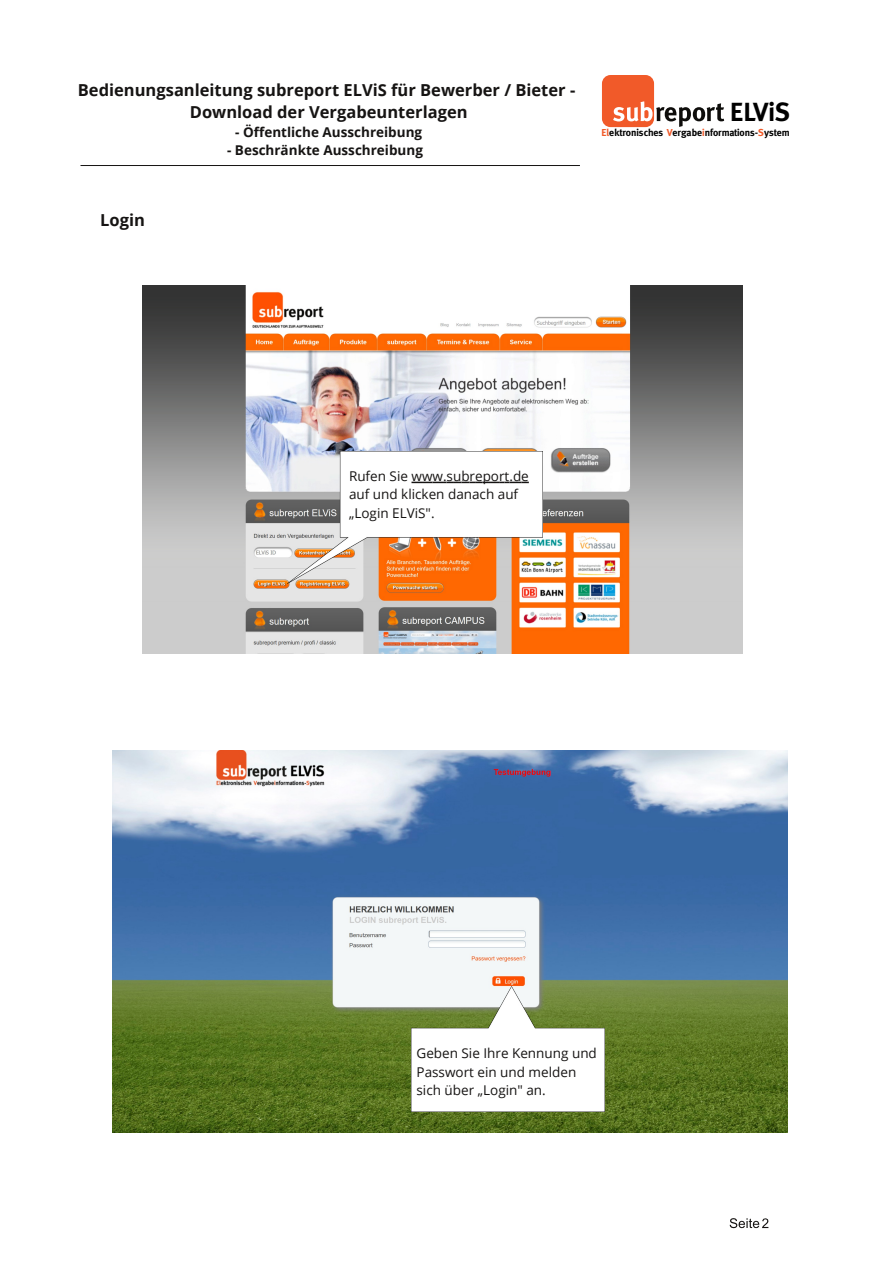
<style>
.page{position:relative;width:893px;height:1263px;background:#fff}
.page>*{position:absolute;margin:0;border:0;box-sizing:border-box;transform-origin:0 0}
.t1{font:700 26.25px "Meta";color:#000}
.t2{font:700 16.5px/22.5px "Open Sans";color:#161413;text-align:center}
.t3{font:13.5px/18.5px "Open Sans";color:#161413}
.t4{font:700 13.5px "Open Sans";color:#161413}
.t5{font:700 10.05px "Meta";color:#000}
.s1{color:#f15a29}
</style>
<div class="page">
<div style="left:602px;top:75px;width:52px;height:52px;background:#f15a29;border-radius:9px"></div>
<svg style="left:613px;top:101px;width:111px;height:26px"></svg>
<hr style="left:81px;top:165px;width:499px;height:1px;background:#161413">
<svg style="left:730px;top:1218px;width:38px;height:10px"></svg>
<img style="left:142px;top:285px;width:600px;height:368px">
<img style="left:112px;top:750px;width:675px;height:382px">
<img style="left:288px;top:451px;width:255px;height:133px">
<svg style="left:411px;top:482px;width:118px;height:1px"></svg>
<img style="left:412px;top:986px;width:193px;height:125px">
<p class="t2" style="left:78px;top:78px;width:499px">Bedienungsanleitung subreport ELViS für Bewerber / Bieter -<br>Download der Vergabeunterlagen</p>
<p class="t4" style="left:235px;top:122px;width:188px">- Öffentliche Ausschreibung</p>
<p class="t4" style="left:227px;top:141px;width:197px">- Beschränkte Ausschreibung</p>
<p class="t2" style="left:100px;top:208px;width:46px">Login</p>
<h1 class="t1" style="left:730px;top:101px;width:61px">ELViS</h1>
<p class="t5" style="left:602px;top:129px;width:190px"><span class="s1">El</span>ektronisches <span class="s1">V</span>ergabe nformations-<span class="s1">S</span>ystem</p>
<p class="t3" style="left:349px;top:467px;width:181px">Rufen Sie www.subreport.de auf und klicken danach auf „Login ELViS".</p>
<p class="t3" style="left:416px;top:1044px;width:182px">Geben Sie Ihre Kennung und<br>Passwort ein und melden sich über „Login" an.</p>
</div>
